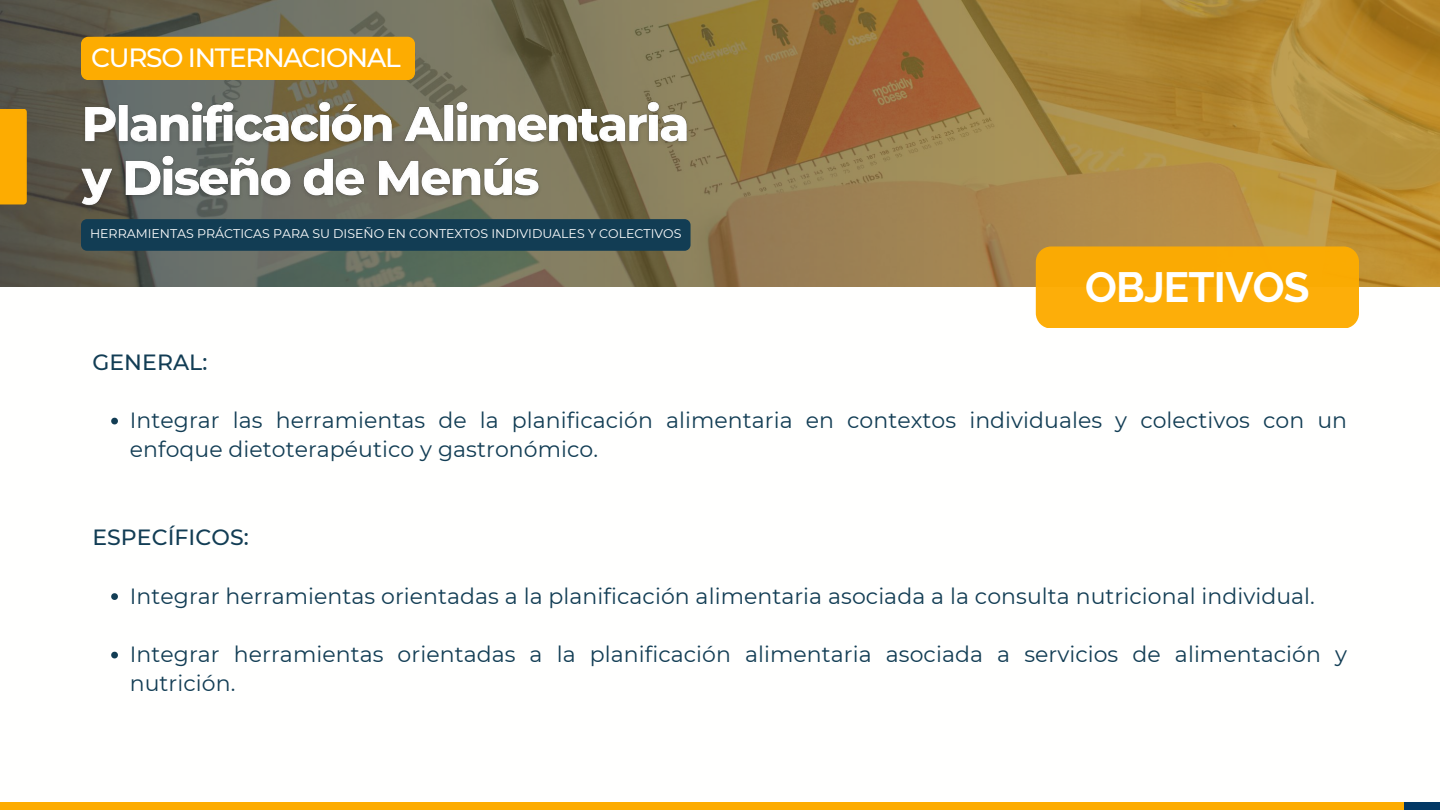
<style>
.page{position:relative;width:1440px;height:810px;background:#fff}
.page>*{position:absolute;margin:0;border:0;box-sizing:border-box;transform-origin:0 0}
.t1{font:700 42.1px "Raleway";letter-spacing:-.02em;color:#fff}
.t2{font:500 26.3px "Montserrat";letter-spacing:-.05em;color:#fff}
.t3{font:22px/29.2px "Montserrat";letter-spacing:.005em;color:#123d54}
.t4{font:500 22px "Montserrat";letter-spacing:.005em;color:#123d54}
.t5{font:12.6px "Montserrat";color:#fff}
</style>
<div class="page">
<svg style="left:0;top:0;width:1440px;height:287px;background:#947b46"></svg>
<div style="left:0;top:802px;width:1405px;height:8px;background:#fdac01"></div>
<div style="left:1405px;top:802px;width:35px;height:8px;background:#023864"></div>
<div style="left:1036px;top:246px;width:323px;height:82px;background:#faab09;border-radius:15px"></div>
<svg style="left:111px;top:418px;width:7px;height:6px"></svg>
<svg style="left:111px;top:593px;width:7px;height:7px"></svg>
<svg style="left:111px;top:652px;width:7px;height:6px"></svg>
<div style="left:0;top:109px;width:27px;height:95px;background:#fdac01"></div>
<img style="left:75px;top:90px;width:620px;height:127px">
<div style="left:81px;top:37px;width:334px;height:43px;background:#fdac01;border-radius:7px"></div>
<div style="left:81px;top:219px;width:610px;height:32px;background:#123d54;border-radius:6px"></div>
<p class="t2" style="left:91px;top:42px;width:311px">CURSO INTERNACIONAL</p>
<p class="t5" style="left:90px;top:226px;width:593px">HERRAMIENTAS PRÁCTICAS PARA SU DISEÑO EN CONTEXTOS INDIVIDUALES Y COLECTIVOS</p>
<p class="t4" style="left:92px;top:348px;width:116px">GENERAL:</p>
<h1 class="t1" style="left:1085px;top:262px;width:226px">OBJETIVOS</h1>
<p class="t3" style="left:130px;top:406px;width:1219px">Integrar las herramientas de la planificación alimentaria en contextos individuales y colectivos con un enfoque dietoterapéutico y gastronómico.</p>
<p class="t4" style="left:92px;top:524px;width:158px">ESPECÍFICOS:</p>
<p class="t3" style="left:130px;top:581px;width:1187px">Integrar herramientas orientadas a la planificación alimentaria asociada a la consulta nutricional individual.</p>
<p class="t3" style="left:130px;top:640px;width:1219px">Integrar herramientas orientadas a la planificación alimentaria asociada a servicios de alimentación y nutrición.</p>
</div>
